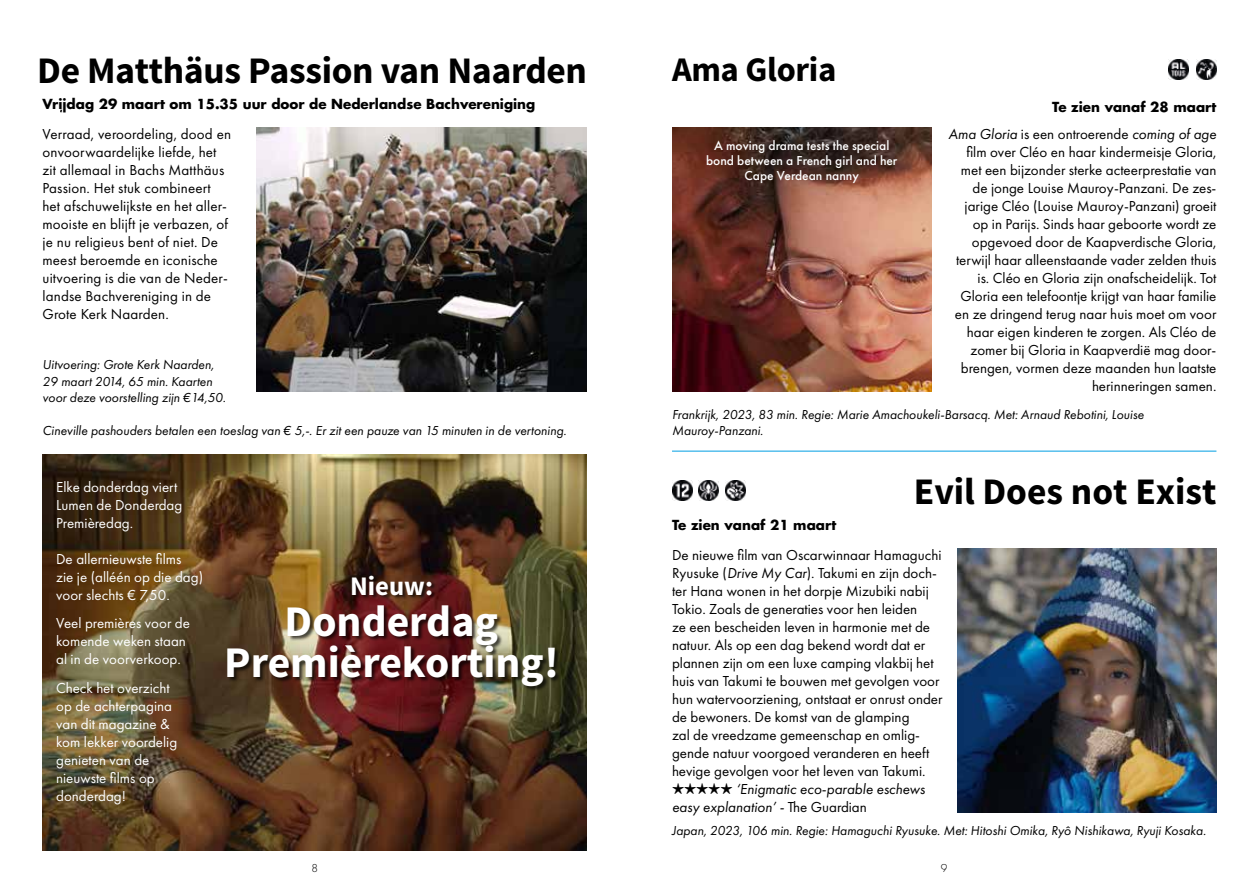
<style>
.page{position:relative;width:1259px;height:893px;background:#fff}
.page>*{position:absolute;margin:0;border:0;box-sizing:border-box;transform-origin:0 0}
.t1{font:700 43.8px/41.1px "Source Sans Pro";color:#fff;text-align:center}
.t2{font:700 37.5px "Source Sans Pro";letter-spacing:-.01em;color:#000}
.t3{font:700 34.5px "Source Sans Pro";letter-spacing:-.01em;color:#000}
.t4{font:700 26.85px "Source Sans Pro";color:#fff}
.t5{font:15px/18px "Futura PT";color:#000}
.t6{font:15px/18px "Futura PT";color:#fff}
.t7{font:italic 13.5px/16.5px "Futura PT";color:#000}
.t8{font:700 13.5px "Futura Std";color:#000}
.t9{font:500 13.5px/15px "Futura PT";color:#fff;text-align:center}
.t10{font:300 12px "Futura PT";color:#000}
.s1{font-style:italic}
.s2{font-family:"Monotype Sorts"}
</style>
<div class="page">
<img style="left:672px;top:128px;width:259px;height:263px">
<hr style="left:672px;top:451px;width:544px;height:1px;background:#009fe3">
<img style="left:957px;top:549px;width:259px;height:263px">
<img style="left:1196px;top:60px;width:20px;height:20px">
<img style="left:1168px;top:60px;width:20px;height:20px">
<img style="left:256px;top:128px;width:331px;height:263px">
<img style="left:672px;top:480px;width:20px;height:21px">
<img style="left:698px;top:480px;width:20px;height:21px">
<img style="left:725px;top:480px;width:20px;height:21px">
<img style="left:43px;top:455px;width:544px;height:395px">
<div style="left:228px;top:575px;width:333px;height:116px;background:#000;opacity:.7"></div>
<h2 class="t2" style="left:38px;top:47px;width:551px">De Matthäus Passion van Naarden</h2>
<p class="t8" style="left:43px;top:95px;width:494px">Vrijdag 29 maart om 15.35 uur door de Nederlandse Bachvereniging</p>
<p class="t5" style="left:43px;top:125px;width:190px">Verraad, veroordeling, dood en onvoorwaardelijke liefde, het zit allemaal in Bachs Matthäus<br>Passion. Het stuk combineert het afschuwelijkste en het aller&shy;mooiste en blijft je verbazen, of je nu religieus bent of niet. De meest beroemde en iconische uitvoering is die van de Neder&shy;landse Bachvereniging in de<br>Grote Kerk Naarden.</p>
<p class="t7" style="left:43px;top:356px;width:185px">Uitvoering: Grote Kerk Naarden,<br>29 maart 2014, 65 min. Kaarten voor deze voorstelling zijn €14,50.</p>
<p class="t7" style="left:43px;top:422px;width:525px">Cineville pashouders betalen een toeslag van € 5,-. Er zit een pauze van 15 minuten in de vertoning.</p>
<p class="t6" style="left:56px;top:478px;width:128px">Elke donderdag viert<br>Lumen de Donderdag<br>Premièredag.</p>
<p class="t6" style="left:56px;top:550px;width:148px">De allernieuwste films<br>zie je (alléén op die dag) voor slechts € 7,50.</p>
<p class="t6" style="left:56px;top:614px;width:135px">Veel premières voor de komende weken staan al in de voorverkoop.</p>
<p class="t6" style="left:56px;top:679px;width:123px">Check het overzicht op de achterpagina van dit magazine &amp; kom lekker voordelig genieten van de nieuwste films op donderdag!</p>
<h3 class="t4" style="left:350px;top:568px;width:84px">Nieuw:</h3>
<h1 class="t1" style="left:224px;top:602px;width:336px">Donderdag<br>Premièrekorting!</h1>
<h3 class="t3" style="left:672px;top:48px;width:166px">Ama Gloria</h3>
<p class="t8" style="left:1052px;top:98px;width:166px">Te zien vanaf 28 maart</p>
<p class="t5" style="left:948px;top:125px;width:269px;text-align:right"><span class="s1">Ama Gloria</span> is een ontroerende <span class="s1">coming of age </span>film over Cléo en haar kindermeisje Gloria, met een bijzonder sterke acteerprestatie van de jonge Louise Mauroy-Panzani. De zes&shy;jarige Cléo (Louise Mauroy-Panzani) groeit op in Parijs. Sinds haar geboorte wordt ze opgevoed door de Kaapverdische Gloria, terwijl haar alleenstaande vader zelden thuis is. Cléo en Gloria zijn onafscheidelijk. Tot Gloria een telefoontje krijgt van haar familie en ze dringend terug naar huis moet om voor haar eigen kinderen te zorgen. Als Cléo de zomer bij Gloria in Kaapverdië mag door&shy;brengen, vormen deze maanden hun laatste herinneringen samen.</p>
<p class="t7" style="left:672px;top:406px;width:473px">Frankrijk, 2023, 83 min. Regie: Marie Amachoukeli-Barsacq. Met: Arnaud Rebotini, Louise<br>Mauroy-Panzani.</p>
<p class="t9" style="left:706px;top:138px;width:193px">A moving drama tests the special bond between a French girl and her<br>Cape Verdean nanny</p>
<p class="t8" style="left:672px;top:516px;width:166px">Te zien vanaf 21 maart</p>
<h2 class="t2" style="left:914px;top:468px;width:304px">Evil Does not Exist</h2>
<p class="t5" style="left:672px;top:546px;width:272px">De nieuwe film van Oscarwinnaar Hamaguchi Ryusuke (<span class="s1">Drive My Car</span>). Takumi en zijn doch&shy;ter Hana wonen in het dorpje Mizubiki nabij Tokio. Zoals de generaties voor hen leiden<br>ze een bescheiden leven in harmonie met de natuur. Als op een dag bekend wordt dat er plannen zijn om een luxe camping vlakbij het huis van Takumi te bouwen met gevolgen voor hun watervoorziening, ontstaat er onrust onder de bewoners. De komst van de glamping<br>zal de vreedzame gemeenschap en omlig&shy;gende natuur voorgoed veranderen en heeft hevige gevolgen voor het leven van Takumi.<br><span class="s2">HHHHH</span> <span class="s1">‘Enigmatic eco-parable eschews easy explanation’ -</span> The Guardian</p>
<p class="t7" style="left:672px;top:822px;width:535px">Japan, 2023, 106 min. Regie: Hamaguchi Ryusuke. Met: Hitoshi Omika, Ryô Nishikawa, Ryuji Kosaka.</p>
<p class="t10" style="left:311px;top:862px;width:8px">8</p>
<p class="t10" style="left:941px;top:862px;width:8px">9</p>
</div>
